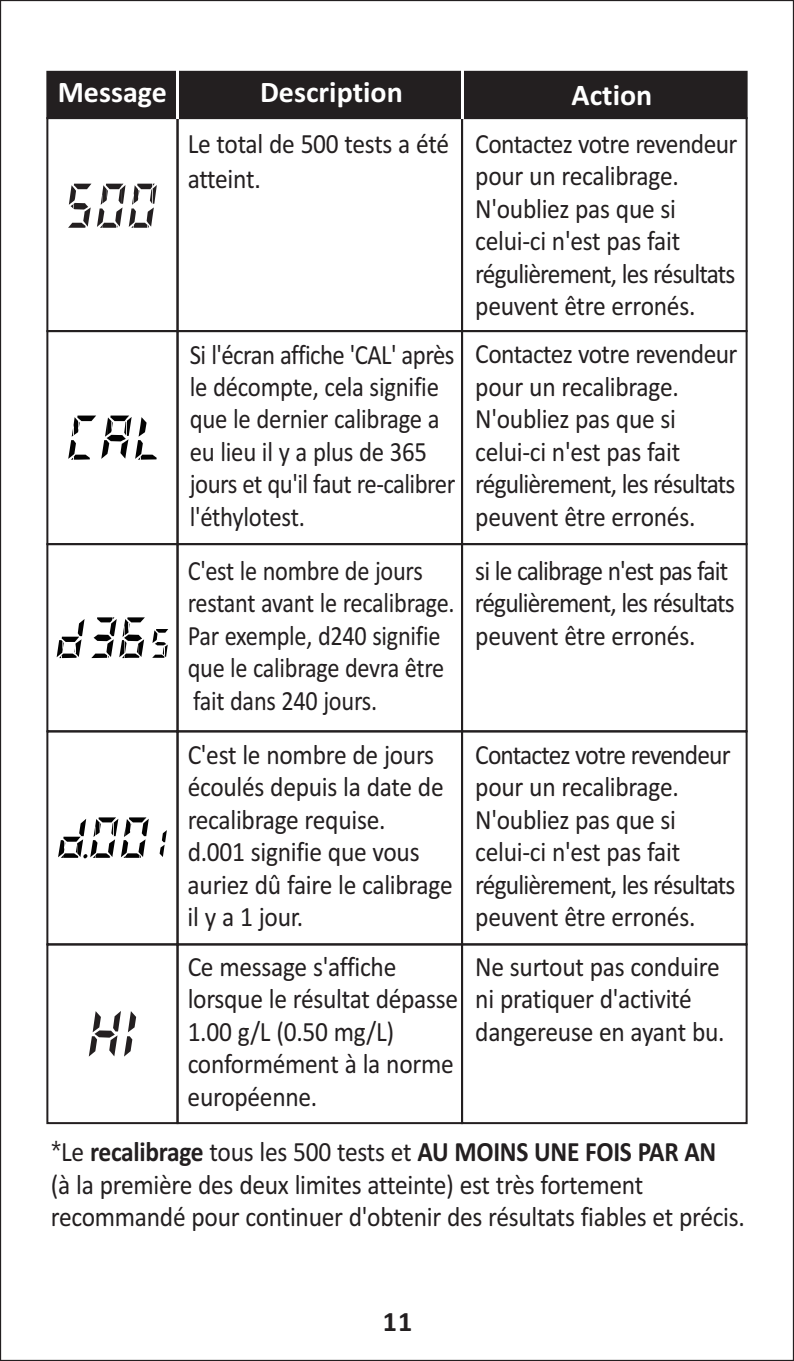
<style>
.page{position:relative;width:794px;height:1361px;background:#fff}
.page>*{position:absolute;margin:0;border:0;box-sizing:border-box;transform-origin:0 0}
.t1{font:700 30px "Calibri";color:#fff}
.t2{font:28px/32.4px "Calibri";letter-spacing:-.01em;color:#231f20;scale:.91 1}
.t3{font:28px/32.4px "Calibri";letter-spacing:-.01em;color:#231f20;scale:.89 1}
.t4{font:28px/32.4px "Calibri";letter-spacing:-.01em;color:#231f20;scale:.87 1}
.t5{font:28px/32.4px "Calibri";letter-spacing:-.035em;color:#231f20;scale:.91 1}
.t6{font:700 28px "Calibri";color:#231f20}
.s1{font-family:"Arial Unicode MS"}
.s2{font-family:"Malgun Gothic"}
.s3{font-weight:700}
</style>
<div class="page">
<div style="left:46px;top:117px;width:132px;height:215px;border:2px solid #231f20"></div>
<div style="left:46px;top:330px;width:132px;height:215px;border:2px solid #231f20"></div>
<div style="left:46px;top:543px;width:132px;height:189px;border:2px solid #231f20"></div>
<div style="left:46px;top:730px;width:132px;height:215px;border:2px solid #231f20"></div>
<div style="left:46px;top:943px;width:132px;height:181px;border:2px solid #231f20"></div>
<div style="left:176px;top:117px;width:287px;height:215px;border:2px solid #231f20"></div>
<div style="left:461px;top:117px;width:286px;height:215px;border:2px solid #231f20"></div>
<div style="left:176px;top:330px;width:287px;height:215px;border:2px solid #231f20"></div>
<div style="left:176px;top:543px;width:287px;height:189px;border:2px solid #231f20"></div>
<div style="left:176px;top:730px;width:287px;height:215px;border:2px solid #231f20"></div>
<div style="left:176px;top:943px;width:287px;height:181px;border:2px solid #231f20"></div>
<div style="left:461px;top:330px;width:286px;height:215px;border:2px solid #231f20"></div>
<div style="left:461px;top:543px;width:286px;height:189px;border:2px solid #231f20"></div>
<div style="left:461px;top:730px;width:286px;height:215px;border:2px solid #231f20"></div>
<div style="left:461px;top:943px;width:286px;height:181px;border:2px solid #231f20"></div>
<svg style="left:68px;top:184px;width:89px;height:44px"></svg>
<svg style="left:68px;top:415px;width:89px;height:45px"></svg>
<svg style="left:57px;top:617px;width:111px;height:41px"></svg>
<svg style="left:58px;top:817px;width:109px;height:41px"></svg>
<svg style="left:89px;top:1011px;width:47px;height:45px"></svg>
<div style="left:46px;top:71px;width:132px;height:48px;background:#231f20"></div>
<div style="left:176px;top:71px;width:287px;height:48px;background:#231f20"></div>
<div style="left:461px;top:71px;width:286px;height:48px;background:#231f20"></div>
<hr style="left:176px;top:71px;width:3px;height:48px;background:#fff">
<hr style="left:461px;top:71px;width:2px;height:48px;background:#fff">
<p class="t1" style="left:58px;top:79px;width:111px">Message</p>
<p class="t1" style="left:260px;top:80px;width:144px">Description</p>
<p class="t1" style="left:571px;top:82px;width:82px">Action</p>
<p class="t2" style="left:188px;top:128px;width:289px;line-height:35.6px">Le total de 500 tests a été atteint<span class="s1">.</span></p>
<p class="t2" style="left:475px;top:130px;width:290px">Contactez votre revendeur pour un recalibrage.<br>N'oubliez pas que si celui-ci n'est pas fait régulièrement, les résultats peuvent être erronés.</p>
<p class="t2" style="left:475px;top:340px;width:290px">Contactez votre revendeur pour un recalibrage.<br>N'oubliez pas que si celui-ci n'est pas fait régulièrement, les résultats peuvent être erronés.</p>
<p class="t3" style="left:190px;top:340px;width:300px">Si l'écran affiche 'CAL' après le décompte, cela signifie que le dernier calibrage a eu lieu il y a plus de 365 jours et qu'il faut re-calibrer l'éthylotest.</p>
<p class="t4" style="left:188px;top:556px;width:308px">C'est le nombre de jours restant avant le recalibrage.<br>Par exemple, d240 signifie que le calibrage devra être fait dans 240 jours.</p>
<p class="t2" style="left:188px;top:740px;width:293px">C'est le nombre de jours écoulés depuis la date de recalibrage requise.<br>d.001 signifie que vous auriez dû faire le calibrage il y a 1 jour.</p>
<p class="t5" style="left:475px;top:557px;width:287px">si le calibrage n'est pas fait régulièrement, les résultats peuvent être erronés.</p>
<p class="t2" style="left:475px;top:740px;width:287px">Contactez votre revendeur pour un recalibrage.<br>N'oubliez pas que si celui-ci n'est pas fait régulièrement, les résultats peuvent être erronés.</p>
<p class="t2" style="left:188px;top:952px;width:299px">Ce message s'affiche lorsque le résultat dépasse<br>1.00 g/L (0.50 mg/L) conformément à la norme européenne.</p>
<p class="t2" style="left:475px;top:952px;width:275px">Ne surtout pas conduire ni pratiquer d'activité dangereuse en ayant bu.</p>
<p class="t2" style="left:51px;top:1138px;width:764px"><span class="s2">*</span>Le <span class="s3">recalibrage</span> tous les 500 tests et <span class="s3">AU MOINS UNE FOIS PAR AN<br></span>(à la première des deux limites atteinte) est très fortement recommandé pour continuer d'obtenir des résultats fiables et précis.</p>
<p class="t6" style="left:383px;top:1309px;width:31px">11</p>
</div>
